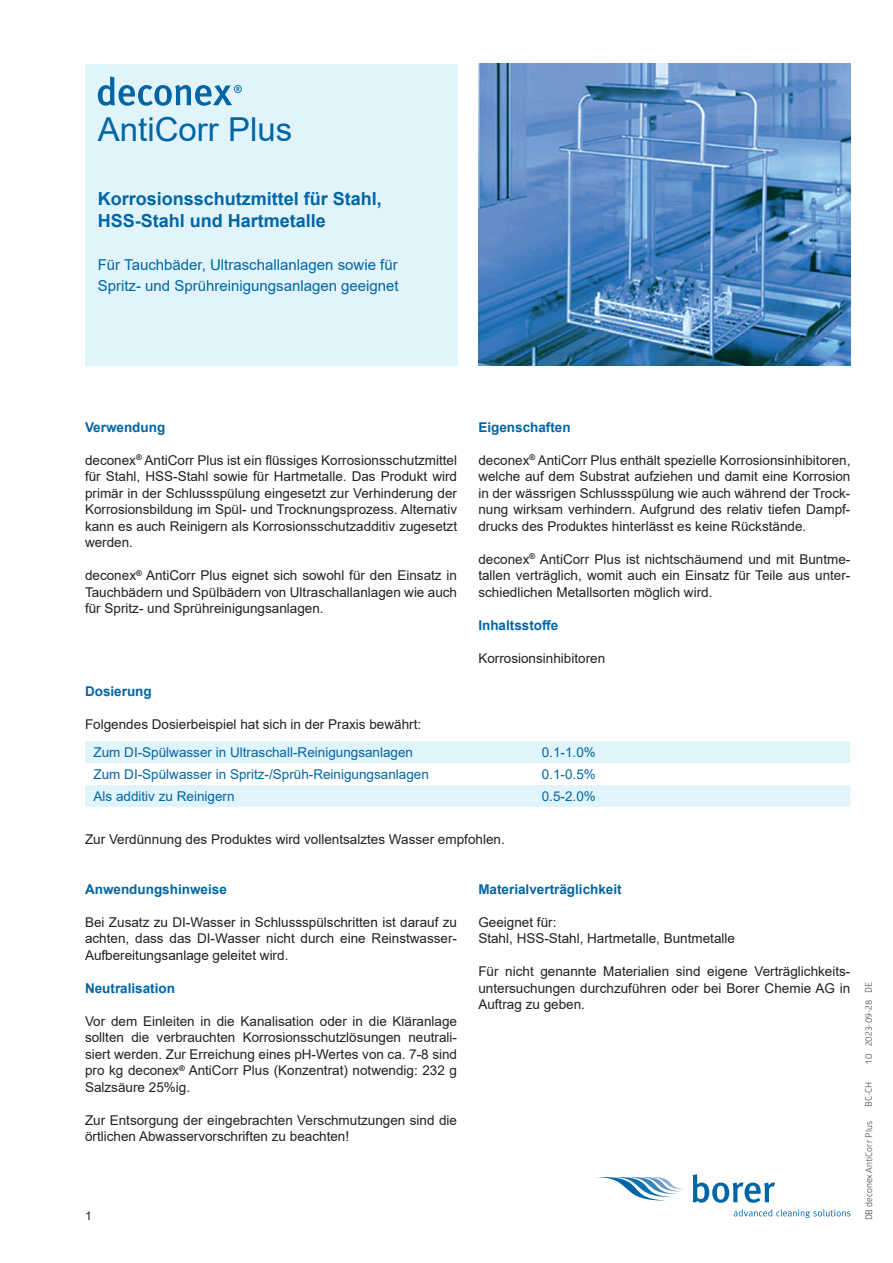
<style>
.page{position:relative;width:893px;height:1263px;background:#fff}
.page>*{position:absolute;margin:0;border:0;box-sizing:border-box;transform-origin:0 0}
.t1{font:33px "Arial";color:#0065a4}
.t2{font:700 18px/21.6px "Arial";color:#0065a4}
.t3{font:15px/21px "Arial";color:#0065a4}
.t4{font:13.5px/16.5px "Arial";color:#231f20;text-align:justify}
.t5{font:13.5px "Arial";color:#0065a4}
.t6{font:700 13.5px "Arial";color:#0065a4}
.t7{font:12px "Arial";color:#231f20}
.t8{font:9px "Glober";color:#231f20}
</style>
<div class="page">
<div style="left:85px;top:64px;width:372px;height:302px;background:#e1f4fc"></div>
<svg style="left:98px;top:77px;width:144px;height:29px"></svg>
<svg style="left:595px;top:1177px;width:90px;height:23px"></svg>
<svg style="left:693px;top:1174px;width:82px;height:29px"></svg>
<svg style="left:734px;top:1209px;width:116px;height:9px"></svg>
<img style="left:479px;top:64px;width:371px;height:302px">
<div style="left:85px;top:741px;width:765px;height:66px;background:#e1f4fc"></div>
<svg style="left:85px;top:763px;width:765px;height:22px"></svg>
<h1 class="t1" style="left:98px;top:107px;width:196px">AntiCorr Plus</h1>
<h2 class="t2" style="left:98px;top:188px;width:286px">Korrosionsschutzmittel für Stahl,<br>HSS-Stahl und Hartmetalle</h2>
<p class="t3" style="left:98px;top:254px;width:302px">Für Tauchbäder, Ultraschallanlagen sowie für<br>Spritz- und Sprühreinigungsanlagen geeignet</p>
<p class="t6" style="left:85px;top:417px;width:82px">Verwendung</p>
<p class="t4" style="left:85px;top:451px;width:374px">deconex<sup>®</sup> AntiCorr Plus ist ein flüssiges Korrosionsschutzmittel für Stahl, HSS-Stahl sowie für Hartmetalle. Das Produkt wird primär in der Schlussspülung eingesetzt zur Verhinderung der Korrosionsbildung im Spül- und Trocknungsprozess. Alternativ kann es auch Reinigern als Korrosionsschutzadditiv zugesetzt werden.</p>
<p class="t4" style="left:85px;top:567px;width:374px">deconex<sup>®</sup> AntiCorr Plus eignet sich sowohl für den Einsatz in Tauchbädern und Spülbädern von Ultraschallanlagen wie auch für Spritz- und Sprühreinigungsanlagen.</p>
<p class="t6" style="left:478px;top:417px;width:94px">Eigenschaften</p>
<p class="t4" style="left:478px;top:451px;width:374px">deconex<sup>®</sup> AntiCorr Plus enthält spezielle Korrosionsinhibitoren, welche auf dem Substrat aufziehen und damit eine Korrosion in der wässrigen Schlussspülung wie auch während der Trock&shy;nung wirksam verhindern. Aufgrund des relativ tiefen Dampf&shy;drucks des Produktes hinterlässt es keine Rückstände.</p>
<p class="t4" style="left:478px;top:550px;width:374px">deconex<sup>®</sup> AntiCorr Plus ist nichtschäumend und mit Buntme&shy;tallen verträglich, womit auch ein Einsatz für Teile aus unter&shy;schiedlichen Metallsorten möglich wird.</p>
<p class="t6" style="left:478px;top:615px;width:81px">Inhaltsstoffe</p>
<p class="t4" style="left:478px;top:649px;width:128px">Korrosionsinhibitoren</p>
<p class="t6" style="left:85px;top:681px;width:68px">Dosierung</p>
<p class="t4" style="left:85px;top:715px;width:338px">Folgendes Dosierbeispiel hat sich in der Praxis bewährt:</p>
<p class="t5" style="left:94px;top:743px;width:321px">Zum DI-Spülwasser in Ultraschall-Reinigungsanlagen</p>
<p class="t5" style="left:542px;top:743px;width:56px">0.1-1.0%</p>
<p class="t5" style="left:94px;top:765px;width:337px">Zum DI-Spülwasser in Spritz-/Sprüh-Reinigungsanlagen</p>
<p class="t5" style="left:542px;top:765px;width:56px">0.1-0.5%</p>
<p class="t5" style="left:94px;top:787px;width:143px">Als additiv zu Reinigern</p>
<p class="t5" style="left:542px;top:787px;width:56px">0.5-2.0%</p>
<p class="t4" style="left:85px;top:831px;width:421px">Zur Verdünnung des Produktes wird vollentsalztes Wasser empfohlen.</p>
<p class="t6" style="left:85px;top:879px;width:143px">Anwendungshinweise</p>
<p class="t4" style="left:85px;top:913px;width:374px">Bei Zusatz zu DI-Wasser in Schlussspülschritten ist darauf zu achten, dass das DI-Wasser nicht durch eine Reinstwasser-Aufbereitungsanlage geleitet wird.</p>
<p class="t6" style="left:85px;top:978px;width:92px">Neutralisation</p>
<p class="t4" style="left:85px;top:1012px;width:374px">Vor dem Einleiten in die Kanalisation oder in die Kläranlage sollten die verbrauchten Korrosionsschutzlösungen neutrali&shy;siert werden. Zur Erreichung eines pH-Wertes von ca. 7-8 sind pro kg deconex<sup>®</sup> AntiCorr Plus (Konzentrat) notwendig: 232 g Salzsäure 25%ig.</p>
<p class="t4" style="left:85px;top:1111px;width:374px">Zur Entsorgung der eingebrachten Verschmutzungen sind die örtlichen Abwasservorschriften zu beachten!</p>
<p class="t6" style="left:478px;top:879px;width:145px">Materialverträglichkeit</p>
<p class="t4" style="left:478px;top:913px;width:258px">Geeignet für:<br>Stahl, HSS-Stahl, Hartmetalle, Buntmetalle</p>
<p class="t4" style="left:478px;top:963px;width:374px">Für nicht genannte Materialien sind eigene Verträglichkeits&shy;untersuchungen durchzuführen oder bei Borer Chemie AG in Auftrag zu geben.</p>
<p class="t7" style="left:85px;top:1208px;width:8px">1</p>
<p class="t8" style="left:862px;top:1064px;width:83px;rotate:-90deg">1.0 2023-09-28 DE</p>
<p class="t8" style="left:862px;top:1106px;width:26px;rotate:-90deg">BC-CH</p>
<p class="t8" style="left:863px;top:1220px;width:101px;rotate:-90deg">DB deconex AntiCorr Plus</p>
</div>
